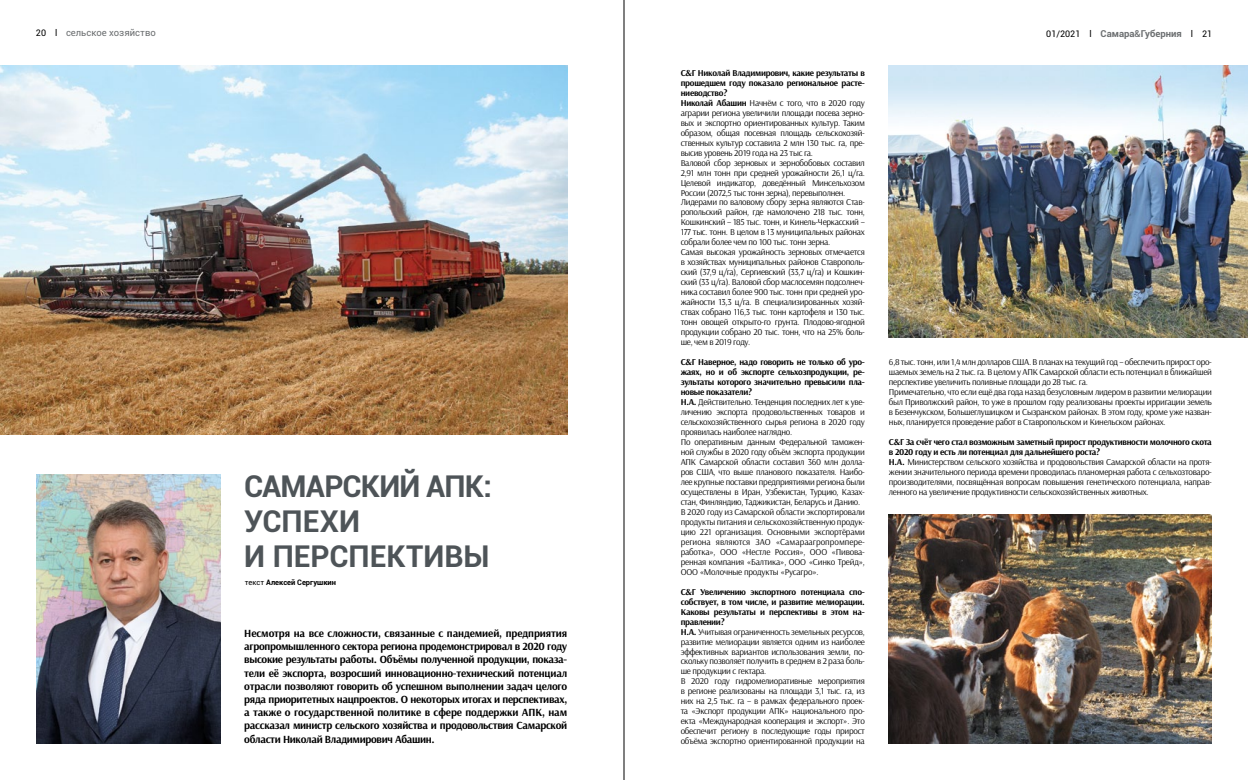
<style>
.page{position:relative;width:1248px;height:780px;background:#fff}
.page>*{position:absolute;margin:0;border:0;box-sizing:border-box;transform-origin:0 0}
.t1{font:700 30px/35px "Roboto";letter-spacing:-.005em;color:#4e5458}
.t2{font:700 11px/13.2px "Arsenal";letter-spacing:-.03em;color:#000;text-align:justify}
.t3{font:700 9.5px "Roboto";color:#6c6f71}
.t4{font:9.5px "Roboto";color:#6c6f71}
.t5{font:9px/10px "Arsenal";letter-spacing:-.03em;color:#000}
.t6{font:700 7.5px "Roboto";color:#000}
.s1{font-size:9px;color:#000}
.s2{font-weight:400;font-size:9px;color:#000}
.s3{font-weight:500}
.s4{font-weight:400}
.s5{font-weight:700}
.s6{font-family:"AG Opus C";font-weight:700}
</style>
<div class="page">
<img style="left:36px;top:475px;width:184px;height:269px">
<img style="left:0;top:66px;width:567px;height:369px">
<img style="left:888px;top:66px;width:359px;height:272px">
<img style="left:888px;top:514px;width:323px;height:230px">
<hr style="left:623px;top:0;width:1px;height:780px;background:#000">
<p class="t4" style="left:36px;top:26px;width:121px"><span class="s1">20 l</span> сельское хозяйство</p>
<p class="t3" style="left:1046px;top:27px;width:167px"><span class="s2">01/2021 l</span> Самара<span class="s3">&amp;</span>Губерния <span class="s2">l 21</span></p>
<h1 class="t1" style="left:244px;top:468px;width:249px">Самарский АПК: усп ехи<br>и персп ективы</h1>
<p class="t6" style="left:245px;top:576px;width:93px"><span class="s4">текст</span> Алексей Сергушкин</p>
<p class="t2" style="left:244px;top:627px;width:324px">Несмотря на все сложности, связанные с пандемией, предприятия агропромышленного сектора региона продемонстрировал в 2020 году высокие результаты работы. Объёмы полученной продукции, показа&shy;тели её экспорта, возросший инновационно-технический потенциал отрасли позволяют говорить об успешном выполнении задач целого ряда приоритетных нацпроектов. О некоторых итогах и перспективах, а также о государственной политике в сфере поддержки АПК, нам рассказал министр сельского хозяйства и продовольствия Самарской области Николай Владимирович Абашин.</p>
<p class="t5" style="left:680px;top:68px;width:186px"><span class="s5">С</span><span class="s6">&amp;</span><span class="s5">Г Николай Владимирович, какие результаты в прошедшем году показало региональное расте&shy;ниеводство?<br>Николай Абашин</span> Начнём с того, что в 2020 году аграрии региона увеличили площади посева зерно&shy;вых и экспортно ориентированных культур. Таким образом, общая посевная площадь сельскохозяй&shy;ственных культур составила 2 млн 130 тыс. га, пре&shy;высив уровень 2019 года на 23 тыс га.<br>Валовой сбор зерновых и зернобобовых составил 2,91 млн тонн при средней урожайности 26,1 ц/га.<br>Целевой индикатор, доведённый Минсельхозом России (2072,5 тыс тонн зерна), перевыполнен.<br>Лидерами по валовому сбору зерна являются Став&shy;ропольский район, где намолочено 218 тыс. тонн, Кошкинский – 185 тыс. тонн, и Кинель-Черкасский – 177 тыс. тонн. В целом в 13 муниципальных районах собрали более чем по 100 тыс. тонн зерна.<br>Самая высокая урожайность зерновых отмечается в хозяйствах муниципальных районов Ставрополь&shy;ский (37,9 ц/га), Сергиевский (33,7 ц/га) и Кошкин&shy;ский (33 ц/га). Валовой сбор маслосемян подсолнеч&shy;ника составил более 900 тыс. тонн при средней уро&shy;жайности 13,3 ц/га. В специализированных хозяй&shy;ствах собрано 116,3 тыс. тонн картофеля и 130 тыс. тонн овощей открыто-го грунта. Плодово-ягодной продукции собрано 20 тыс. тонн, что на 25% боль&shy;ше, чем в 2019 году.</p>
<p class="t5" style="left:680px;top:357px;width:186px"><span class="s5">С</span><span class="s6">&amp;</span><span class="s5">Г Наверное, надо говорить не только об уро&shy;жаях, но и об экспорте сельхозпродукции, ре&shy;зультаты которого значительно превысили пла&shy;новые показатели?<br>Н.А.</span> Действительно. Тенденция последних лет к уве&shy;личению экспорта продовольственных товаров и сельскохозяйственного сырья региона в 2020 году проявилась наиболее наглядно.<br>По оперативным данным Федеральной таможен&shy;ной службы в 2020 году объём экспорта продукции АПК Самарской области составил 360 млн долла&shy;ров США, что выше планового показателя. Наибо&shy;лее крупные поставки предприятиями региона были осуществлены в Иран, Узбекистан, Турцию, Казах&shy;стан, Финляндию, Таджикистан, Беларусь и Данию.<br>В 2020 году из Самарской области экспортировали продукты питания и сельскохозяйственную продук&shy;цию 221 организация. Основными экспортёрами региона являются ЗАО «Самараагропромпере&shy;работка», ООО «Нестле Россия», ООО «Пивова&shy;ренная компания «Балтика», ООО «Синко Трейд», ООО «Молочные продукты «Русагро».</p>
<p class="t5" style="left:680px;top:586px;width:186px"><span class="s5">С</span><span class="s6">&amp;</span><span class="s5">Г Увеличению экспортного потенциала спо&shy;собствует, в том числе, и развитие мелиорации.<br>Каковы результаты и перспективы в этом на&shy;правлении?<br>Н.А.</span> Учитывая ограниченность земельных ресурсов, развитие мелиорации является одним из наиболее эффективных вариантов использования земли, по&shy;скольку позволяет получить в среднем в 2 раза боль&shy;ше продукции с гектара.<br>В 2020 году гидромелиоративные мероприятия в регионе реализованы на площади 3,1 тыс. га, из них на 2,5 тыс. га – в рамках федерального проек&shy;та «Экспорт продукции АПК» национального про&shy;екта «Международная кооперация и экспорт». Это обеспечит региону в последующие годы прирост объёма экспортно ориентированной продукции на</p>
<p class="t5" style="left:888px;top:357px;width:324px">6,8 тыс. тонн, или 1,4 млн долларов США. В планах на текущий год – обеспечить прирост оро&shy;шаемых земель на 2 тыс. га. В целом у АПК Самарской области есть потенциал в ближайшей перспективе увеличить поливные площади до 28 тыс. га.<br>Примечательно, что если ещё два года назад безусловным лидером в развитии мелиорации был Приволжский район, то уже в прошлом году реализованы проекты ирригации земель в Безенчукском, Большеглушицком и Сызранском районах. В этом году, кроме уже назван&shy;ных, планируется проведение работ в Ставропольском и Кинельском районах.</p>
<p class="t5" style="left:888px;top:437px;width:324px"><span class="s5">С</span><span class="s6">&amp;</span><span class="s5">Г За счёт чего стал возможным заметный прирост продуктивности молочного скота в 2020 году и есть ли потенциал для дальнейшего роста?<br>Н.А.</span> Министерством сельского хозяйства и продовольствия Самарской области на протя&shy;жении значительного периода времени проводилась планомерная работа с сельхозтоваро&shy;производителями, посвящённая вопросам повышения генетического потенциала, направ&shy;ленного на увеличение продуктивности сельскохозяйственных животных.</p>
</div>
